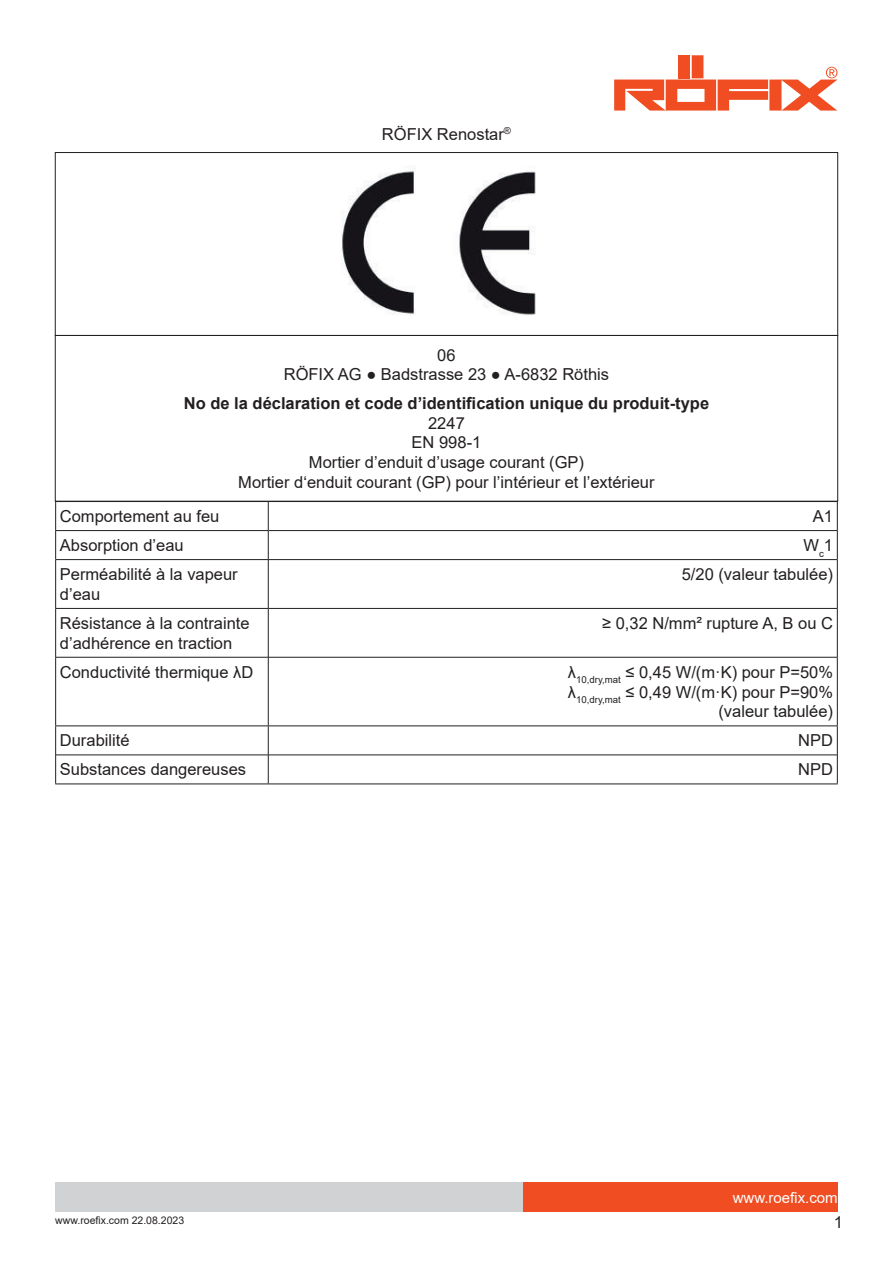
<style>
.page{position:relative;width:893px;height:1263px;background:#fff}
.page>*{position:absolute;margin:0;border:0;box-sizing:border-box;transform-origin:0 0}
.t1{font:16.5px/19.8px "Arial";color:#231f20;text-align:center}
.t2{font:700 16.5px "Arial";color:#231f20}
.t3{font:15px "Arial";color:#fff}
.t4{font:10.5px "Arial";color:#231f20}
</style>
<div class="page">
<div style="left:523px;top:1182px;width:315px;height:30px;background:#f04d22"></div>
<div style="left:55px;top:1182px;width:468px;height:30px;background:#d1d2d4"></div>
<div style="left:692px;top:55px;width:11px;height:23px;background:#f04d22"></div>
<div style="left:678px;top:55px;width:12px;height:23px;background:#f04d22"></div>
<svg style="left:614px;top:67px;width:223px;height:44px"></svg>
<img style="left:342px;top:166px;width:194px;height:149px">
<div style="left:55px;top:152px;width:783px;height:184px;border:1px solid #231f20"></div>
<div style="left:55px;top:335px;width:783px;height:166px;border:1px solid #231f20"></div>
<hr style="left:55px;top:501px;width:213px;height:1px;background:#231f20">
<hr style="left:268px;top:501px;width:570px;height:1px;background:#231f20">
<hr style="left:55px;top:530px;width:213px;height:1px;background:#231f20">
<svg style="left:55px;top:502px;width:1px;height:58px"></svg>
<hr style="left:268px;top:530px;width:570px;height:1px;background:#231f20">
<svg style="left:268px;top:502px;width:1px;height:57px"></svg>
<svg style="left:837px;top:502px;width:1px;height:58px"></svg>
<hr style="left:55px;top:560px;width:1px;height:48px;background:#231f20">
<hr style="left:268px;top:560px;width:1px;height:48px;background:#231f20">
<hr style="left:837px;top:560px;width:1px;height:48px;background:#231f20">
<hr style="left:55px;top:608px;width:213px;height:1px;background:#231f20">
<hr style="left:55px;top:609px;width:1px;height:48px;background:#231f20">
<hr style="left:268px;top:608px;width:570px;height:1px;background:#231f20">
<hr style="left:268px;top:609px;width:1px;height:48px;background:#231f20">
<hr style="left:837px;top:609px;width:1px;height:48px;background:#231f20">
<hr style="left:55px;top:657px;width:1px;height:68px;background:#231f20">
<hr style="left:268px;top:657px;width:1px;height:68px;background:#231f20">
<hr style="left:837px;top:657px;width:1px;height:68px;background:#231f20">
<hr style="left:55px;top:725px;width:213px;height:1px;background:#231f20">
<hr style="left:268px;top:725px;width:570px;height:1px;background:#231f20">
<svg style="left:55px;top:726px;width:1px;height:57px"></svg>
<svg style="left:268px;top:726px;width:1px;height:57px"></svg>
<svg style="left:837px;top:726px;width:1px;height:57px"></svg>
<hr style="left:55px;top:783px;width:213px;height:1px;background:#231f20">
<hr style="left:268px;top:783px;width:570px;height:1px;background:#231f20">
<hr style="left:56px;top:559px;width:212px;height:1px;background:#231f20">
<hr style="left:268px;top:559px;width:569px;height:1px;background:#231f20">
<hr style="left:56px;top:657px;width:212px;height:1px;background:#231f20">
<hr style="left:268px;top:657px;width:569px;height:1px;background:#231f20">
<hr style="left:56px;top:755px;width:212px;height:1px;background:#231f20">
<hr style="left:268px;top:755px;width:569px;height:1px;background:#231f20">
<p class="t1" style="left:382px;top:124px;width:131px">RÖFIX Renostar<sup>®</sup></p>
<p class="t1" style="left:284px;top:345px;width:327px">06<br>RÖFIX AG ● Badstrasse 23 ● A-6832 Röthis</p>
<p class="t2" style="left:184px;top:391px;width:527px">No de la déclaration et code d’identification unique du produit-type</p>
<p class="t1" style="left:238px;top:413px;width:418px">2247<br>EN 998-1<br>Mortier d’enduit d’usage courant (GP)<br>Mortier d‘enduit courant (GP) pour l’intérieur et l’extérieur</p>
<p class="t1" style="left:60px;top:506px;width:161px">Comportement au feu</p>
<p class="t1" style="left:813px;top:506px;width:22px">A1</p>
<p class="t1" style="left:60px;top:535px;width:125px">Absorption d’eau</p>
<p class="t1" style="left:803px;top:535px;width:31px">W<sub>c</sub>1</p>
<p class="t1" style="left:60px;top:564px;width:179px;text-align:left">Perméabilité à la vapeur d’eau</p>
<p class="t1" style="left:682px;top:564px;width:153px">5/20 (valeur tabulée)</p>
<p class="t1" style="left:60px;top:613px;width:191px;text-align:left">Résistance à la contrainte d’adhérence en traction</p>
<p class="t1" style="left:602px;top:613px;width:232px">≥ 0,32 N/mm² rupture A, B ou C</p>
<p class="t1" style="left:60px;top:662px;width:195px">Conductivité thermique λD</p>
<p class="t1" style="left:568px;top:662px;width:267px;text-align:right">λ<sub>10,dry,mat</sub> ≤ 0,45 W/(m·K) pour P=50% λ<sub>10,dry,mat</sub> ≤ 0,49 W/(m·K) pour P=90% (valeur tabulée)</p>
<p class="t1" style="left:60px;top:731px;width:71px">Durabilité</p>
<p class="t1" style="left:798px;top:731px;width:36px">NPD</p>
<p class="t1" style="left:60px;top:760px;width:188px">Substances dangereuses</p>
<p class="t1" style="left:798px;top:760px;width:36px">NPD</p>
<p class="t4" style="left:55px;top:1213px;width:130px">www.roefix.com 22.08.2023</p>
<p class="t3" style="left:733px;top:1187px;width:107px">www.roefix.com</p>
<p class="t1" style="left:834px;top:1212px;width:11px">1</p>
</div>
